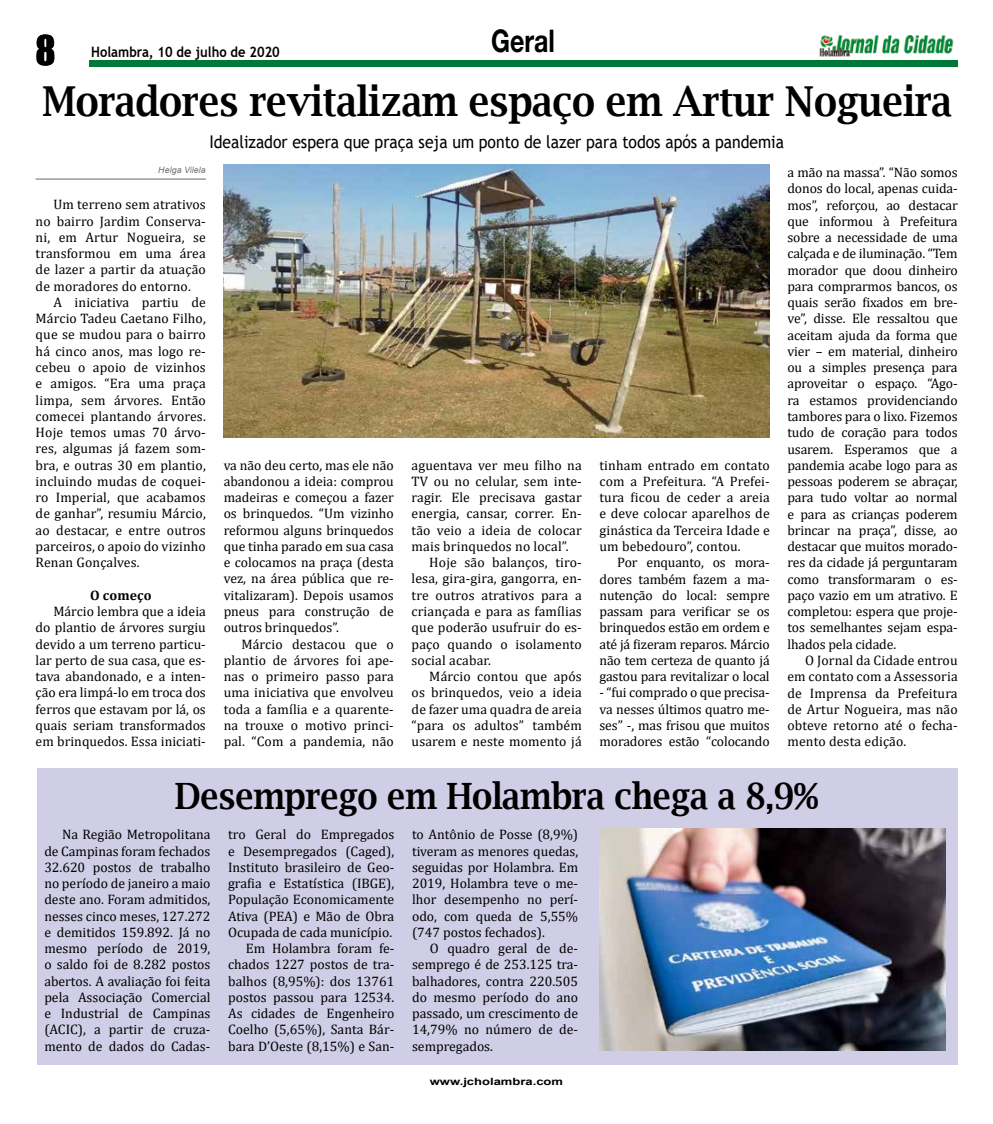
<style>
.page{position:relative;width:993px;height:1124px;background:#fff}
.page>*{position:absolute;margin:0;border:0;box-sizing:border-box;transform-origin:0 0}
.t1{font:600 41.25px "Lucida Bright";letter-spacing:-.01em;color:#000;scale:.9 1}
.t2{font:37.5px "Impact";color:#000}
.t3{font:600 36.25px "Lucida Bright";letter-spacing:-.01em;color:#000;scale:.9 1}
.t4{font:700 31.25px "Helvetica Neue";color:#000;scale:.8 1}
.t5{font:17.5px "Trebuchet MS";color:#000;scale:.9 1}
.t6{font:700 14.38px "Trebuchet MS";color:#000;scale:.9 1}
.t7{font:13.75px/16.2px "Cambria";color:#000;text-align:justify}
.t8{font:700 13.75px "Cambria";letter-spacing:.01em;color:#000}
.t9{font:700 10px "Arial";color:#000;scale:1.3 1}
.t10{font:italic 8.75px "Arial";letter-spacing:.01em;color:#706f6f}
</style>
<div class="page">
<div style="left:89px;top:60px;width:868px;height:7px;background:#007838"></div>
<img style="left:819px;top:35px;width:135px;height:22px">
<div style="left:37px;top:768px;width:920px;height:296px;background:#d0cee6"></div>
<hr style="left:36px;top:178px;width:170px;height:2px;background:#878787">
<img style="left:223px;top:165px;width:546px;height:272px">
<img style="left:599px;top:828px;width:346px;height:222px">
<h2 class="t2" style="left:35px;top:21px;width:22px">8</h2>
<p class="t6" style="left:91px;top:43px;width:211px">Holambra, 10 de julho de 2020</p>
<h3 class="t4" style="left:491px;top:22px;width:81px">Geral</h3>
<h1 class="t1" style="left:43px;top:78px;width:1011px">Moradores revitalizam espaço em Artur Nogueira</h1>
<p class="t5" style="left:209px;top:131px;width:639px">Idealizador espera que praça seja um ponto de lazer para todos após a pandemia</p>
<p class="t10" style="left:158px;top:164px;width:49px">Helga Vilela</p>
<p class="t7" style="left:36px;top:196px;width:172px;text-indent:18px">Um terreno sem atrativos no bairro Jardim Conserva&shy;ni, em Artur Nogueira, se transformou em uma área de lazer a partir da atuação de moradores do entorno.</p>
<p class="t7" style="left:36px;top:294px;width:172px;text-indent:18px">A iniciativa partiu de Márcio Tadeu Caetano Filho, que se mudou para o bairro há cinco anos, mas logo re&shy;cebeu o apoio de vizinhos e amigos. “Era uma praça limpa, sem árvores. Então comecei plantando árvores.<br>Hoje temos umas 70 árvo&shy;res, algumas já fazem som&shy;bra, e outras 30 em plantio, incluindo mudas de coquei&shy;ro Imperial, que acabamos de ganhar”, resumiu Márcio, ao destacar, e entre outros parceiros, o apoio do vizinho Renan Gonçalves.</p>
<p class="t8" style="left:90px;top:585px;width:63px">O começo</p>
<p class="t7" style="left:36px;top:603px;width:172px;text-indent:18px">Márcio lembra que a ideia do plantio de árvores surgiu devido a um terreno particu&shy;lar perto de sua casa, que es&shy;tava abandonado, e a inten&shy;ção era limpá-lo em troca dos ferros que estavam por lá, os quais seriam transformados em brinquedos. Essa iniciati-</p>
<p class="t7" style="left:787px;top:164px;width:172px">a mão na massa”. “Não somos donos do local, apenas cuida&shy;mos”, reforçou, ao destacar que informou à Prefeitura sobre a necessidade de uma calçada e de iluminação. “Tem morador que doou dinheiro para comprarmos bancos, os quais serão fixados em bre&shy;ve”, disse. Ele ressaltou que aceitam ajuda da forma que vier – em material, dinheiro ou a simples presença para aproveitar o espaço. “Ago&shy;ra estamos providenciando tambores para o lixo. Fizemos tudo de coração para todos usarem. Esperamos que a pandemia acabe logo para as pessoas poderem se abraçar, para tudo voltar ao normal e para as crianças poderem brincar na praça”, disse, ao destacar que muitos morado&shy;res da cidade já perguntaram como transformaram o es&shy;paço vazio em um atrativo. E completou: espera que proje&shy;tos semelhantes sejam espa&shy;lhados pela cidade.</p>
<p class="t7" style="left:787px;top:652px;width:172px;text-indent:18px">O Jornal da Cidade entrou em contato com a Assessoria de Imprensa da Prefeitura de Artur Nogueira, mas não obteve retorno até o fecha&shy;mento desta edição.</p>
<p class="t7" style="left:411px;top:456px;width:172px">aguentava ver meu filho na</p>
<p class="t7" style="left:411px;top:473px;width:172px">TV ou no celular, sem inte-</p>
<p class="t7" style="left:411px;top:489px;width:172px">ragir. Ele precisava gastar</p>
<p class="t7" style="left:411px;top:505px;width:172px">energia, cansar, correr. En-</p>
<p class="t7" style="left:411px;top:521px;width:172px">tão veio a ideia de colocar</p>
<p class="t7" style="left:411px;top:538px;width:158px">mais brinquedos no local”.</p>
<p class="t7" style="left:429px;top:554px;width:154px">Hoje são balanços, tiro-</p>
<p class="t7" style="left:411px;top:570px;width:172px">lesa, gira-gira, gangorra, en-</p>
<p class="t7" style="left:411px;top:586px;width:172px">tre outros atrativos para a</p>
<p class="t7" style="left:411px;top:603px;width:172px">criançada e para as famílias</p>
<p class="t7" style="left:411px;top:619px;width:172px">que poderão usufruir do es-</p>
<p class="t7" style="left:411px;top:635px;width:172px">paço quando o isolamento</p>
<p class="t7" style="left:411px;top:651px;width:81px">social acabar.</p>
<p class="t7" style="left:429px;top:668px;width:154px">Márcio contou que após</p>
<p class="t7" style="left:411px;top:684px;width:172px">os brinquedos, veio a ideia</p>
<p class="t7" style="left:411px;top:700px;width:172px">de fazer uma quadra de areia</p>
<p class="t7" style="left:411px;top:716px;width:172px">“para os adultos” também</p>
<p class="t7" style="left:411px;top:733px;width:172px">usarem e neste momento já</p>
<p class="t7" style="left:223px;top:456px;width:172px">va não deu certo, mas ele não abandonou a ideia: comprou madeiras e começou a fazer os brinquedos. “Um vizinho reformou alguns brinquedos que tinha parado em sua casa e colocamos na praça (desta vez, na área pública que re&shy;vitalizaram). Depois usamos pneus para construção de outros brinquedos”.</p>
<p class="t7" style="left:223px;top:635px;width:172px;text-indent:18px">Márcio destacou que o plantio de árvores foi ape&shy;nas o primeiro passo para uma iniciativa que envolveu toda a família e a quarente&shy;na trouxe o motivo princi&shy;pal. “Com a pandemia, não</p>
<p class="t7" style="left:599px;top:456px;width:172px">tinham entrado em contato com a Prefeitura. “A Prefei&shy;tura ficou de ceder a areia e deve colocar aparelhos de ginástica da Terceira Idade e um bebedouro”, contou.</p>
<p class="t7" style="left:599px;top:554px;width:172px;text-indent:18px">Por enquanto, os mora&shy;dores também fazem a ma&shy;nutenção do local: sempre passam para verificar se os brinquedos estão em ordem e até já fizeram reparos. Márcio não tem certeza de quanto já gastou para revitalizar o local</p>
<p class="t7" style="left:599px;top:684px;width:172px">- “fui comprado o que precisa&shy;va nesses últimos quatro me&shy;ses” -, mas frisou que muitos moradores estão “colocando</p>
<h3 class="t3" style="left:175px;top:774px;width:716px">Desemprego em Holambra chega a 8,9%</h3>
<p class="t7" style="left:44px;top:826px;width:168px;text-indent:18px">Na Região Metropolitana de Campinas foram fechados 32.620 postos de trabalho no período de janeiro a maio deste ano. Foram admitidos, nesses cinco meses, 127.272 e demitidos 159.892. Já no mesmo período de 2019, o saldo foi de 8.282 postos abertos. A avaliação foi feita pela Associação Comercial e Industrial de Campinas (ACIC), a partir de cruza&shy;mento de dados do Cadas-</p>
<p class="t7" style="left:228px;top:826px;width:167px;text-align:right">tro Geral do Empregados e Desempregados (Caged),<br>Instituto brasileiro de Geo&shy;grafia e Estatística (IBGE),<br>População Economicamente<br>Ativa (PEA) e Mão de Obra<br>Ocupada de cada município.<br>Em Holambra foram fe&shy;chados 1227 postos de tra&shy;balhos (8,95%): dos 13761 postos passou para 12534.<br>As cidades de Engenheiro<br>Coelho (5,65%), Santa Bár&shy;bara D’Oeste (8,15%) e San-</p>
<p class="t7" style="left:412px;top:826px;width:167px">to Antônio de Posse (8,9%) tiveram as menores quedas, seguidas por Holambra. Em 2019, Holambra teve o me&shy;lhor desempenho no perí&shy;odo, com queda de 5,55% (747 postos fechados).</p>
<p class="t7" style="left:412px;top:940px;width:168px;text-indent:18px">O quadro geral de de&shy;semprego é de 253.125 tra&shy;balhadores, contra 220.505 do mesmo período do ano passado, um crescimento de 14,79% no número de de&shy;sempregados.</p>
<p class="t9" style="left:429px;top:1074px;width:104px">www.jcholambra.com</p>
</div>
